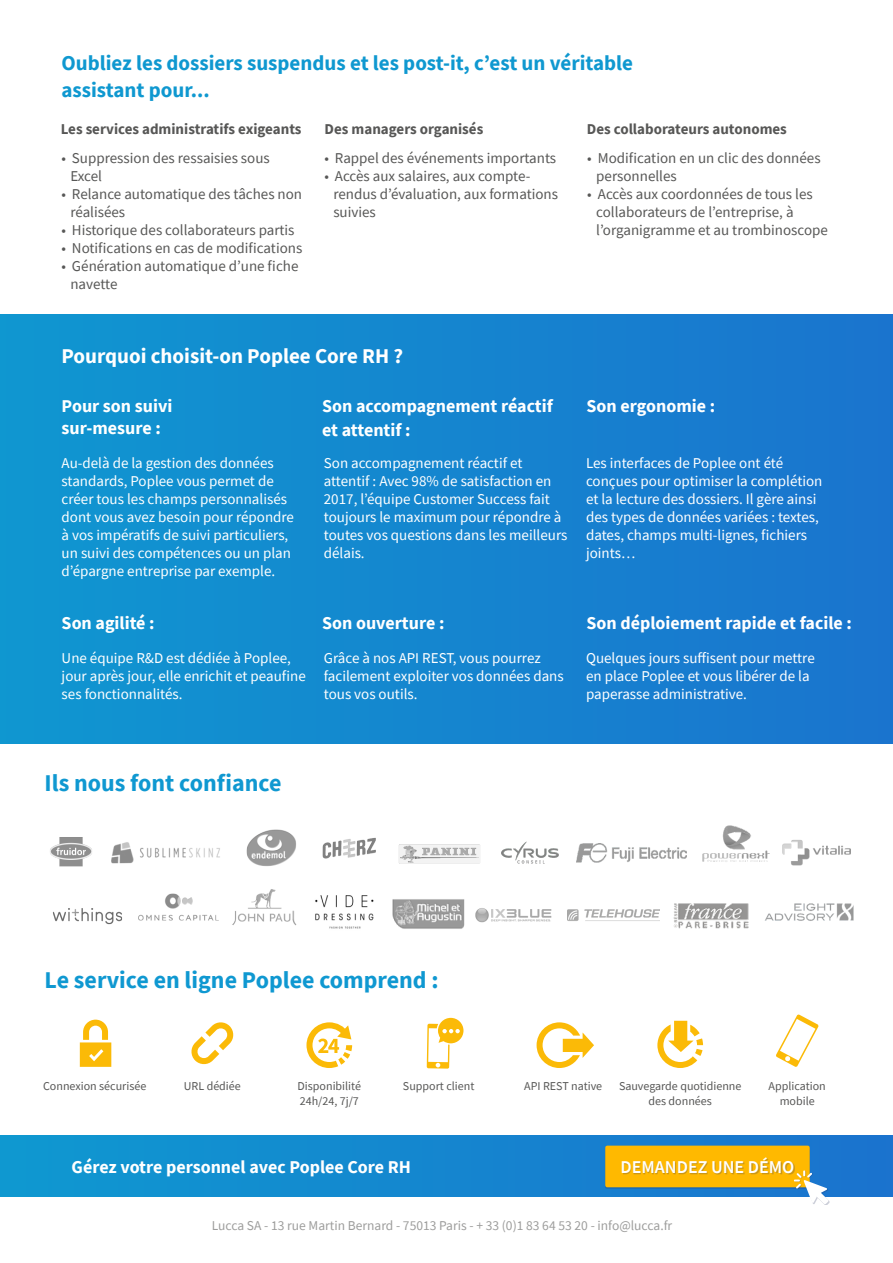
<style>
.page{position:relative;width:893px;height:1263px;background:#fff}
.page>*{position:absolute;margin:0;border:0;box-sizing:border-box;transform-origin:0 0}
.t1{font:700 24px "Source Sans Pro";color:#0f98d1}
.t2{font:700 21px/27px "Source Sans Pro";color:#0f98d0}
.t3{font:700 21px "Source Sans Pro";color:#fff}
.SUBTITLE{font:700 18px/22.5px "Source Sans Pro";color:#fff}
._2_BULLETPOINT_BLANC{font:700 18px "Source Sans Pro";color:#fff}
._2_BULLETPOINT_BLANC-2{font:600 18px "Source Sans Pro";color:#fff}
.COURANT{font:15px/18px "Source Sans Pro";color:#fff}
._2_BULLETPOINT{font:15px/18px "Source Sans Pro";color:#575756}
._1_TITLE-BULLETPOINT{font:700 15px "Source Sans Pro";color:#575756}
.t4{font:13.5px "Source Sans Pro";color:#9d9d9c}
.t5{font:12px "Source Sans Pro";color:#575756}
</style>
<div class="page">
<div style="left:0;top:314px;width:893px;height:429px;background:linear-gradient(to right,#0f97d0,#1a74ce)"></div>
<img style="left:392px;top:899px;width:73px;height:30px">
<img style="left:322px;top:837px;width:54px;height:22px">
<img style="left:50px;top:837px;width:42px;height:30px">
<img style="left:138px;top:894px;width:81px;height:27px">
<img style="left:232px;top:889px;width:65px;height:36px">
<img style="left:53px;top:908px;width:69px;height:17px">
<img style="left:246px;top:829px;width:50px;height:37px">
<img style="left:111px;top:842px;width:109px;height:22px">
<img style="left:501px;top:841px;width:58px;height:23px">
<img style="left:315px;top:895px;width:59px;height:34px">
<img style="left:765px;top:903px;width:89px;height:18px">
<img style="left:398px;top:844px;width:82px;height:20px">
<img style="left:463px;top:906px;width:89px;height:17px">
<img style="left:702px;top:825px;width:68px;height:37px">
<img style="left:577px;top:844px;width:110px;height:18px">
<img style="left:673px;top:903px;width:76px;height:26px">
<img style="left:782px;top:840px;width:69px;height:26px">
<img style="left:567px;top:909px;width:93px;height:12px">
<svg style="left:776px;top:1014px;width:43px;height:53px"></svg>
<svg style="left:80px;top:1020px;width:31px;height:47px"></svg>
<svg style="left:191px;top:1022px;width:43px;height:43px"></svg>
<svg style="left:306px;top:1022px;width:46px;height:46px"></svg>
<svg style="left:427px;top:1018px;width:36px;height:51px"></svg>
<svg style="left:537px;top:1022px;width:57px;height:46px"></svg>
<svg style="left:657px;top:1021px;width:46px;height:47px"></svg>
<div style="left:0;top:1136px;width:893px;height:61px;background:linear-gradient(to right,#0f99d0,#1b72ce)"></div>
<div style="left:605px;top:1147px;width:205px;height:42px;background:#61807c"></div>
<div style="left:605px;top:1145px;width:205px;height:42px;background:#ffb900;border-radius:2px"></div>
<div style="left:623px;top:1158px;width:171px;height:16px;background:#293061;opacity:.25"></div>
<div style="left:795px;top:1171px;width:34px;height:34px;background:#2b3661;opacity:.25"></div>
<svg style="left:794px;top:1170px;width:34px;height:34px"></svg>
<p class="t2" style="left:61px;top:49px;width:573px">Oubliez les dossiers suspendus et les post-it, c’est un véritable assistant pour...</p>
<p class="_1_TITLE-BULLETPOINT" style="left:61px;top:119px;width:242px">Les services administratifs exigeants</p>
<p class="_1_TITLE-BULLETPOINT" style="left:325px;top:119px;width:160px">Des managers organisés</p>
<p class="_1_TITLE-BULLETPOINT" style="left:587px;top:119px;width:202px">Des collaborateurs autonomes</p>
<p class="_2_BULLETPOINT" style="left:70px;top:149px;width:201px;text-indent:-9px">• Suppression des ressaisies sous<br>Excel</p>
<p class="_2_BULLETPOINT" style="left:70px;top:185px;width:233px;text-indent:-9px">• Relance automatique des tâches non réalisées</p>
<p class="_2_BULLETPOINT" style="left:61px;top:221px;width:235px">• Historique des collaborateurs partis</p>
<p class="_2_BULLETPOINT" style="left:61px;top:239px;width:242px">• Notifications en cas de modifications</p>
<p class="_2_BULLETPOINT" style="left:70px;top:257px;width:230px;text-indent:-9px">• Génération automatique d’une fiche navette</p>
<p class="_2_BULLETPOINT" style="left:324px;top:149px;width:233px">• Rappel des événements importants</p>
<p class="_2_BULLETPOINT" style="left:333px;top:167px;width:226px;text-indent:-9px">• Accès aux salaires, aux compte&shy;rendus d’évaluation, aux formations suivies</p>
<p class="t3" style="left:61px;top:342px;width:343px">Pourquoi choisit-on Poplee Core RH ?</p>
<p class="SUBTITLE" style="left:62px;top:394px;width:112px">Pour son suivi sur-mesure :</p>
<p class="SUBTITLE" style="left:322px;top:394px;width:232px;line-height:24px">Son accompagnement réactif et attentif :</p>
<p class="_2_BULLETPOINT" style="left:596px;top:149px;width:226px;text-indent:-9px">• Modification en un clic des données personnelles</p>
<p class="_2_BULLETPOINT" style="left:596px;top:185px;width:233px;text-indent:-9px">• Accès aux coordonnées de tous les collaborateurs de l’entreprise, à l’organigramme et au trombinoscope</p>
<p class="SUBTITLE" style="left:587px;top:394px;width:130px">Son ergonomie :</p>
<p class="COURANT" style="left:62px;top:454px;width:234px">Au-delà de la gestion des données standards, Poplee vous permet de créer tous les champs personnalisés dont vous avez besoin pour répondre à vos impératifs de suivi particuliers, un suivi des compétences ou un plan d’épargne entreprise par exemple.</p>
<p class="COURANT" style="left:324px;top:454px;width:245px">Son accompagnement réactif et attentif : Avec 98% de satisfaction en<br>2017, l’équipe Customer Success fait toujours le maximum pour répondre à toutes vos questions dans les meilleurs délais.</p>
<p class="COURANT" style="left:586px;top:454px;width:238px">Les interfaces de Poplee ont été conçues pour optimiser la complétion et la lecture des dossiers. Il gère ainsi des types de données variées : textes, dates, champs multi-lignes, fichiers joints…</p>
<p class="SUBTITLE" style="left:62px;top:611px;width:94px">Son agilité :</p>
<p class="SUBTITLE" style="left:322px;top:611px;width:124px">Son ouverture :</p>
<p class="SUBTITLE" style="left:587px;top:611px;width:267px">Son déploiement rapide et facile :</p>
<p class="COURANT" style="left:62px;top:648px;width:246px">Une équipe R&amp;D est dédiée à Poplee, jour après jour, elle enrichit et peaufine ses fonctionnalités.</p>
<p class="COURANT" style="left:324px;top:648px;width:241px">Grâce à nos API REST, vous pourrez facilement exploiter vos données dans tous vos outils.</p>
<p class="COURANT" style="left:586px;top:648px;width:230px">Quelques jours suffisent pour mettre en place Poplee et vous libérer de la paperasse administrative.</p>
<p class="t1" style="left:45px;top:767px;width:238px">Ils nous font confiance</p>
<p class="t1" style="left:45px;top:964px;width:396px">Le service en ligne Poplee comprend :</p>
<p class="t5" style="left:43px;top:1078px;width:105px">Connexion sécurisée</p>
<p class="t5" style="left:184px;top:1078px;width:58px">URL dédiée</p>
<p class="t5" style="left:298px;top:1078px;width:65px">Disponibilité</p>
<p class="t5" style="left:300px;top:1093px;width:61px">24h/24, 7j/7</p>
<p class="t5" style="left:403px;top:1078px;width:73px">Support client</p>
<p class="t5" style="left:619px;top:1078px;width:124px">Sauvegarde quotidienne</p>
<p class="t5" style="left:649px;top:1093px;width:65px">des données</p>
<p class="t5" style="left:524px;top:1078px;width:79px">API REST native</p>
<p class="t5" style="left:769px;top:1078px;width:59px">Application</p>
<p class="t5" style="left:780px;top:1093px;width:37px">mobile</p>
<p class="_2_BULLETPOINT_BLANC" style="left:72px;top:1155px;width:341px">Gérez votre personnel avec Poplee Core RH</p>
<p class="_2_BULLETPOINT_BLANC-2" style="left:621px;top:1155px;width:175px">DEMANDEZ UNE DÉMO</p>
<p class="t4" style="left:212px;top:1216px;width:462px">Lucca SA - 13 rue Martin Bernard - 75013 Paris - + 33 (0)1 83 64 53 20 - info@lucca.fr</p>
</div>
